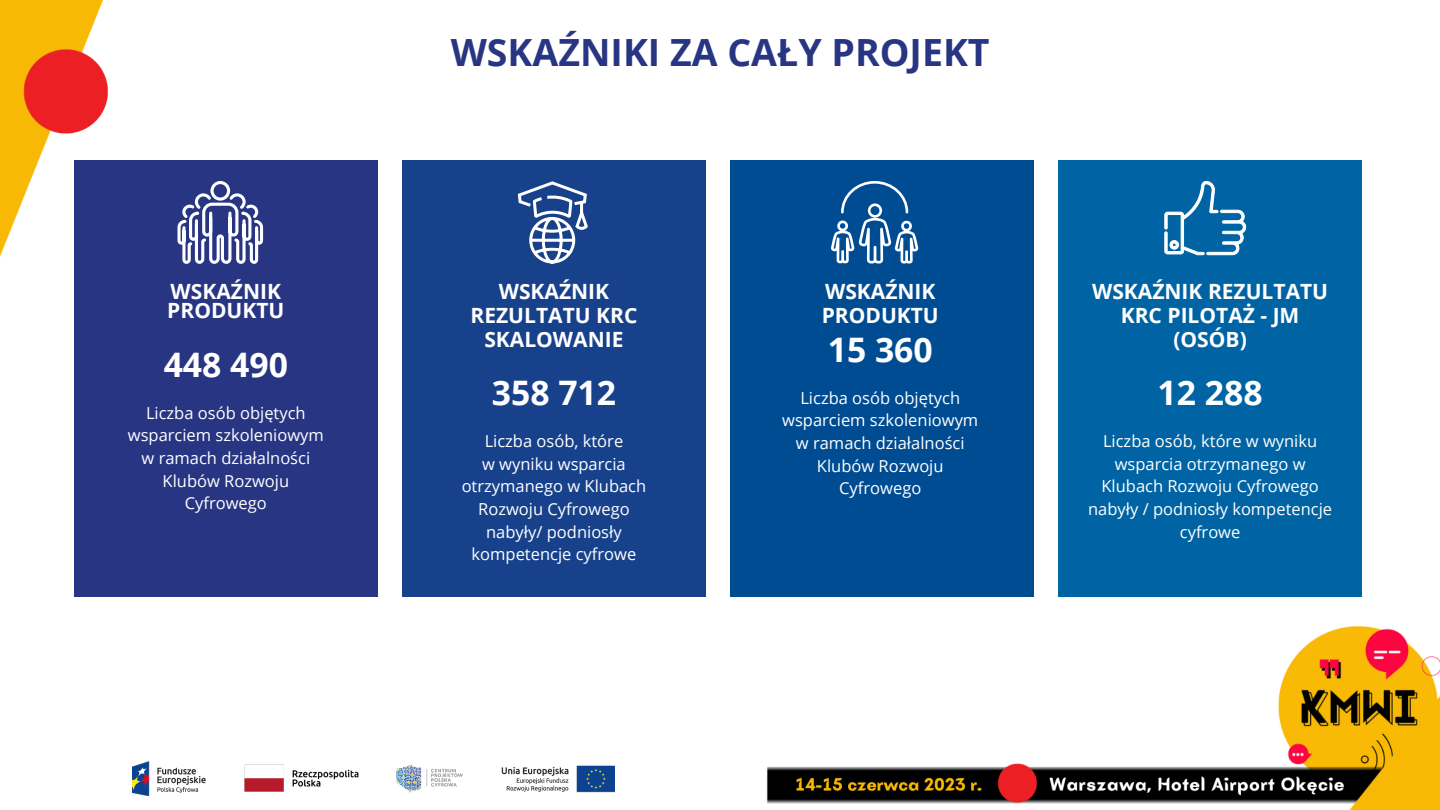
<style>
.page{position:relative;width:1440px;height:810px;background:#fff}
.page>*{position:absolute;margin:0;border:0;box-sizing:border-box;transform-origin:0 0}
.t1{font:700 37.5px "Open Sans";color:#283583}
.t2{font:700 33.75px "Open Sans";color:#fff}
.t3{font:700 21px/24px "Open Sans";color:#fff}
.t4{font:16.5px/22.5px "Open Sans";color:#fff;text-align:center}
</style>
<div class="page">
<img style="left:0;top:0;width:1440px;height:810px">
<img style="left:132px;top:761px;width:483px;height:34px">
<div style="left:74px;top:160px;width:304px;height:436px;background:#283583"></div>
<div style="left:402px;top:160px;width:304px;height:436px;background:#17428b"></div>
<div style="left:730px;top:160px;width:304px;height:436px;background:#004c93"></div>
<div style="left:1058px;top:160px;width:304px;height:436px;background:#0064a4"></div>
<svg style="left:177px;top:181px;width:87px;height:83px"></svg>
<svg style="left:516px;top:138px;width:74px;height:126px"></svg>
<svg style="left:831px;top:181px;width:87px;height:83px"></svg>
<svg style="left:1164px;top:181px;width:83px;height:75px"></svg>
<p class="t3" style="left:167px;top:281px;width:119px;line-height:19.5px">WSKAŹNIK<br>PRODUKTU</p>
<h2 class="t2" style="left:164px;top:341px;width:126px">448 490</h2>
<p class="t4" style="left:128px;top:401px;width:198px">Liczba osób objętych wsparciem szkoleniowym w ramach działalności<br>Klubów Rozwoju<br>Cyfrowego</p>
<h1 class="t1" style="left:451px;top:26px;width:540px">WSKAŹNIKI ZA CAŁY PROJEKT</h1>
<p class="t3" style="left:471px;top:279px;width:168px;text-align:center">WSKAŹNIK<br>REZULTATU KRC<br>SKALOWANIE</p>
<h2 class="t2" style="left:492px;top:369px;width:126px">358 712</h2>
<p class="t4" style="left:462px;top:430px;width:186px">Liczba osób, które<br>w wyniku wsparcia otrzymanego w Klubach<br>Rozwoju Cyfrowego nabyły/ podniosły kompetencje cyfrowe</p>
<p class="t3" style="left:822px;top:279px;width:119px">WSKAŹNIK<br>PRODUKTU</p>
<h2 class="t2" style="left:828px;top:326px;width:107px">15 360</h2>
<p class="t4" style="left:782px;top:386px;width:198px">Liczba osób objętych wsparciem szkoleniowym w ramach działalności<br>Klubów Rozwoju<br>Cyfrowego</p>
<p class="t3" style="left:1092px;top:279px;width:238px;text-align:center">WSKAŹNIK REZULTATU<br>KRC PILOTAŻ - JM (OSÓB)</p>
<h2 class="t2" style="left:1158px;top:369px;width:107px">12 288</h2>
<p class="t4" style="left:1088px;top:430px;width:246px">Liczba osób, które w wyniku wsparcia otrzymanego w<br>Klubach Rozwoju Cyfrowego nabyły / podniosły kompetencje cyfrowe</p>
</div>
